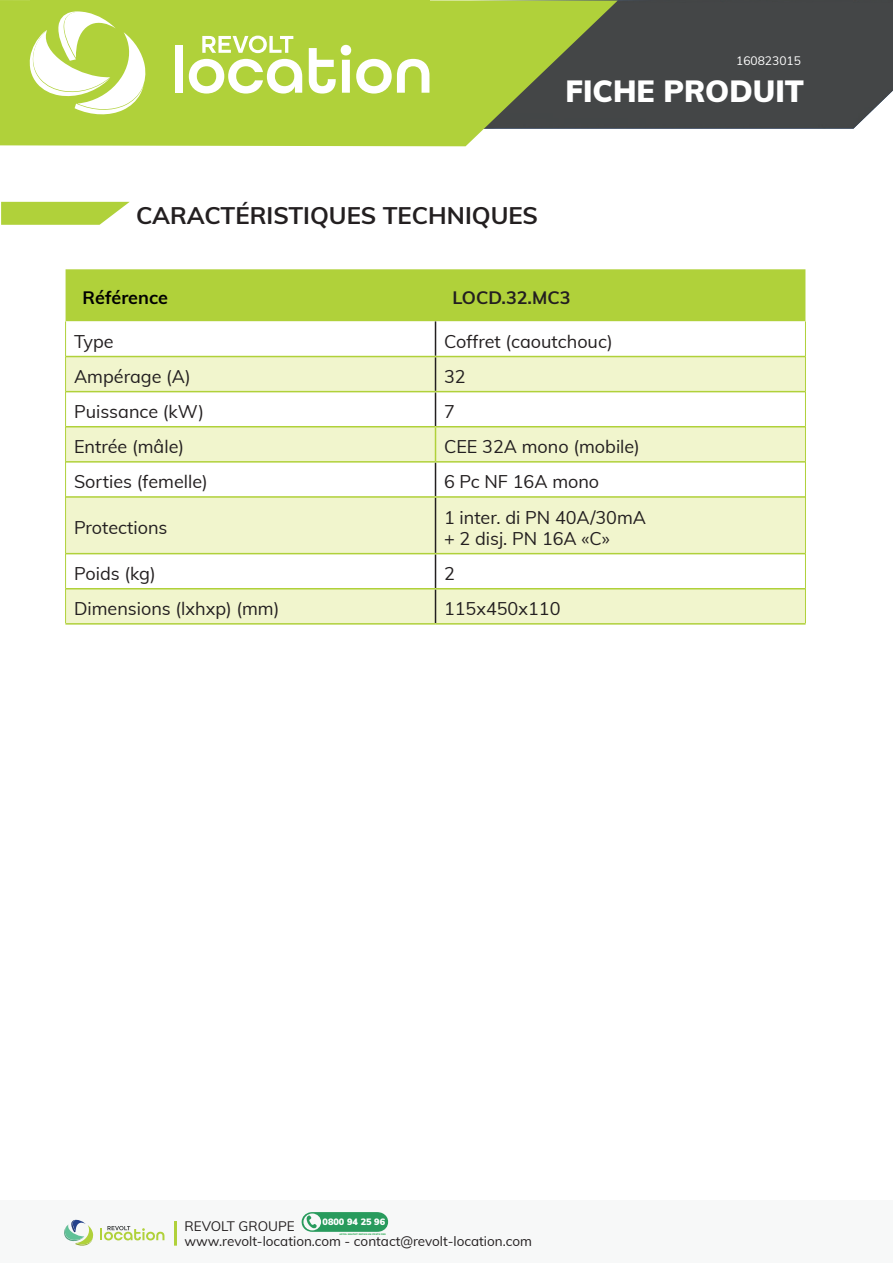
<style>
.page{position:relative;width:893px;height:1263px;background:#fff}
.page>*{position:absolute;margin:0;border:0;box-sizing:border-box;transform-origin:0 0}
.t1{font:900 30px "Muli";color:#fff}
.t2{font:700 24px "Muli";color:#231f20}
.t3{font:18px "Muli";color:#231f20}
.t4{font:700 18px "Muli";color:#231f20}
.t5{font:700 18px "Muli";color:#000001}
.t6{font:13.5px/14.7px "Muli";color:#231f20}
.t7{font:12px "Muli";color:#fff}
.t8{font:9.3px "Muli";color:#fff}
.t9{font:900 9px "Muli";color:#fff}
.t10{font:900 2.1px "Muli";letter-spacing:.04em;color:#1fa449}
</style>
<div class="page">
<div style="left:1px;top:1200px;width:892px;height:63px;background:#f7f8f8"></div>
<div style="left:618px;top:0;width:275px;height:129px;background:#444647"></div>
<svg style="left:0;top:0;width:618px;height:146px;background:#9bb24b"></svg>
<svg style="left:100px;top:1226px;width:64px;height:14px"></svg>
<svg style="left:64px;top:1220px;width:29px;height:26px"></svg>
<div style="left:174px;top:1221px;width:3px;height:25px;border:2px solid #b0d13a"></div>
<svg style="left:302px;top:1212px;width:86px;height:20px;background:#4aaa76"></svg>
<div style="left:30px;top:0;width:399px;height:136px;background:#b0d13a"></div>
<svg style="left:202px;top:36px;width:91px;height:17px"></svg>
<div style="left:175px;top:45px;width:7px;height:48px;background:#fff"></div>
<svg style="left:189px;top:59px;width:113px;height:35px"></svg>
<svg style="left:309px;top:45px;width:120px;height:49px"></svg>
<svg style="left:30px;top:11px;width:116px;height:103px"></svg>
<svg style="left:66px;top:269px;width:739px;height:122px"></svg>
<div style="left:66px;top:427px;width:739px;height:34px;background:#f1f5cd"></div>
<div style="left:66px;top:498px;width:739px;height:125px;background:#f1f5cd"></div>
<svg style="left:66px;top:554px;width:739px;height:34px"></svg>
<hr style="left:435px;top:321px;width:1px;height:35px;background:#231f20">
<hr style="left:435px;top:392px;width:1px;height:34px;background:#231f20">
<hr style="left:435px;top:463px;width:1px;height:33px;background:#231f20">
<hr style="left:435px;top:498px;width:1px;height:55px;background:#231f20">
<hr style="left:435px;top:554px;width:1px;height:34px;background:#231f20">
<hr style="left:435px;top:589px;width:1px;height:34px;background:#231f20">
<hr style="left:435px;top:357px;width:1px;height:34px;background:#231f20">
<hr style="left:435px;top:427px;width:1px;height:34px;background:#b0d13a">
<hr style="left:65px;top:321px;width:1px;height:35px;background:#b0d13a">
<hr style="left:805px;top:321px;width:1px;height:35px;background:#b0d13a">
<hr style="left:65px;top:356px;width:1px;height:36px;background:#b0d13a">
<hr style="left:805px;top:356px;width:1px;height:36px;background:#b0d13a">
<hr style="left:65px;top:392px;width:1px;height:35px;background:#b0d13a">
<hr style="left:805px;top:392px;width:1px;height:35px;background:#b0d13a">
<hr style="left:65px;top:427px;width:1px;height:35px;background:#b0d13a">
<hr style="left:805px;top:427px;width:1px;height:35px;background:#b0d13a">
<hr style="left:65px;top:462px;width:1px;height:35px;background:#b0d13a">
<hr style="left:805px;top:462px;width:1px;height:35px;background:#b0d13a">
<hr style="left:65px;top:497px;width:1px;height:57px;background:#b0d13a">
<hr style="left:805px;top:497px;width:1px;height:57px;background:#b0d13a">
<hr style="left:65px;top:554px;width:1px;height:35px;background:#b0d13a">
<hr style="left:805px;top:554px;width:1px;height:35px;background:#b0d13a">
<hr style="left:65px;top:589px;width:1px;height:34px;background:#b0d13a">
<hr style="left:805px;top:589px;width:1px;height:34px;background:#b0d13a">
<hr style="left:66px;top:356px;width:369px;height:1px;background:#b0d13a">
<hr style="left:435px;top:356px;width:370px;height:1px;background:#b0d13a">
<hr style="left:66px;top:391px;width:369px;height:1px;background:#b0d13a">
<hr style="left:435px;top:391px;width:370px;height:1px;background:#b0d13a">
<hr style="left:66px;top:426px;width:369px;height:1px;background:#b0d13a">
<hr style="left:435px;top:426px;width:370px;height:1px;background:#b0d13a">
<hr style="left:66px;top:461px;width:369px;height:2px;background:#b0d13a">
<hr style="left:435px;top:461px;width:370px;height:2px;background:#b0d13a">
<hr style="left:66px;top:496px;width:369px;height:2px;background:#b0d13a">
<hr style="left:435px;top:496px;width:370px;height:2px;background:#b0d13a">
<hr style="left:66px;top:553px;width:369px;height:1px;background:#b0d13a">
<hr style="left:435px;top:553px;width:370px;height:1px;background:#b0d13a">
<hr style="left:66px;top:588px;width:369px;height:1px;background:#b0d13a">
<hr style="left:435px;top:588px;width:370px;height:1px;background:#b0d13a">
<hr style="left:65px;top:623px;width:370px;height:2px;background:#b0d13a">
<hr style="left:435px;top:623px;width:371px;height:2px;background:#b0d13a">
<svg style="left:1px;top:202px;width:129px;height:23px;background:#bad653"></svg>
<p class="t7" style="left:736px;top:52px;width:66px">160823015</p>
<p class="t1" style="left:566px;top:70px;width:240px">FICHE PRODUIT</p>
<p class="t2" style="left:136px;top:197px;width:403px">CARACTÉRISTIQUES TECHNIQUES</p>
<p class="t5" style="left:83px;top:285px;width:87px">Référence</p>
<p class="t4" style="left:452px;top:285px;width:120px">LOCD.32.MC3</p>
<p class="t3" style="left:74px;top:328px;width:41px">Type</p>
<p class="t3" style="left:444px;top:328px;width:170px">Coffret (caoutchouc)</p>
<p class="t3" style="left:74px;top:364px;width:118px">Ampérage (A)</p>
<p class="t3" style="left:444px;top:364px;width:23px">32</p>
<p class="t3" style="left:74px;top:399px;width:132px">Puissance (kW)</p>
<p class="t3" style="left:444px;top:399px;width:12px">7</p>
<p class="t3" style="left:74px;top:434px;width:112px">Entrée (mâle)</p>
<p class="t3" style="left:444px;top:434px;width:197px">CEE 32A mono (mobile)</p>
<p class="t3" style="left:74px;top:469px;width:135px">Sorties (femelle)</p>
<p class="t3" style="left:444px;top:469px;width:157px">6 Pc NF 16A mono</p>
<p class="t3" style="left:74px;top:515px;width:95px">Protections</p>
<p class="t3" style="left:444px;top:504px;width:204px">1 inter. di PN 40A/30mA</p>
<p class="t3" style="left:444px;top:525px;width:167px">+ 2 disj. PN 16A «C»</p>
<p class="t3" style="left:74px;top:561px;width:83px">Poids (kg)</p>
<p class="t3" style="left:444px;top:561px;width:12px">2</p>
<p class="t3" style="left:74px;top:596px;width:207px">Dimensions (lxhxp) (mm)</p>
<p class="t3" style="left:444px;top:596px;width:118px">115x450x110</p>
<p class="t8" style="left:324px;top:1214px;width:64px">0800.94.25.93</p>
<p class="t6" style="left:184px;top:1218px;width:349px">REVOLT GROUPE<br>www.revolt-location.com - contact@revolt-location.com</p>
<p class="t9" style="left:323px;top:1215px;width:64px">0800 94 25 96</p>
<p class="t10" style="left:339px;top:1233px;width:48px">APPEL GRATUIT DEPUIS UN POSTE FIXE</p>
</div>
